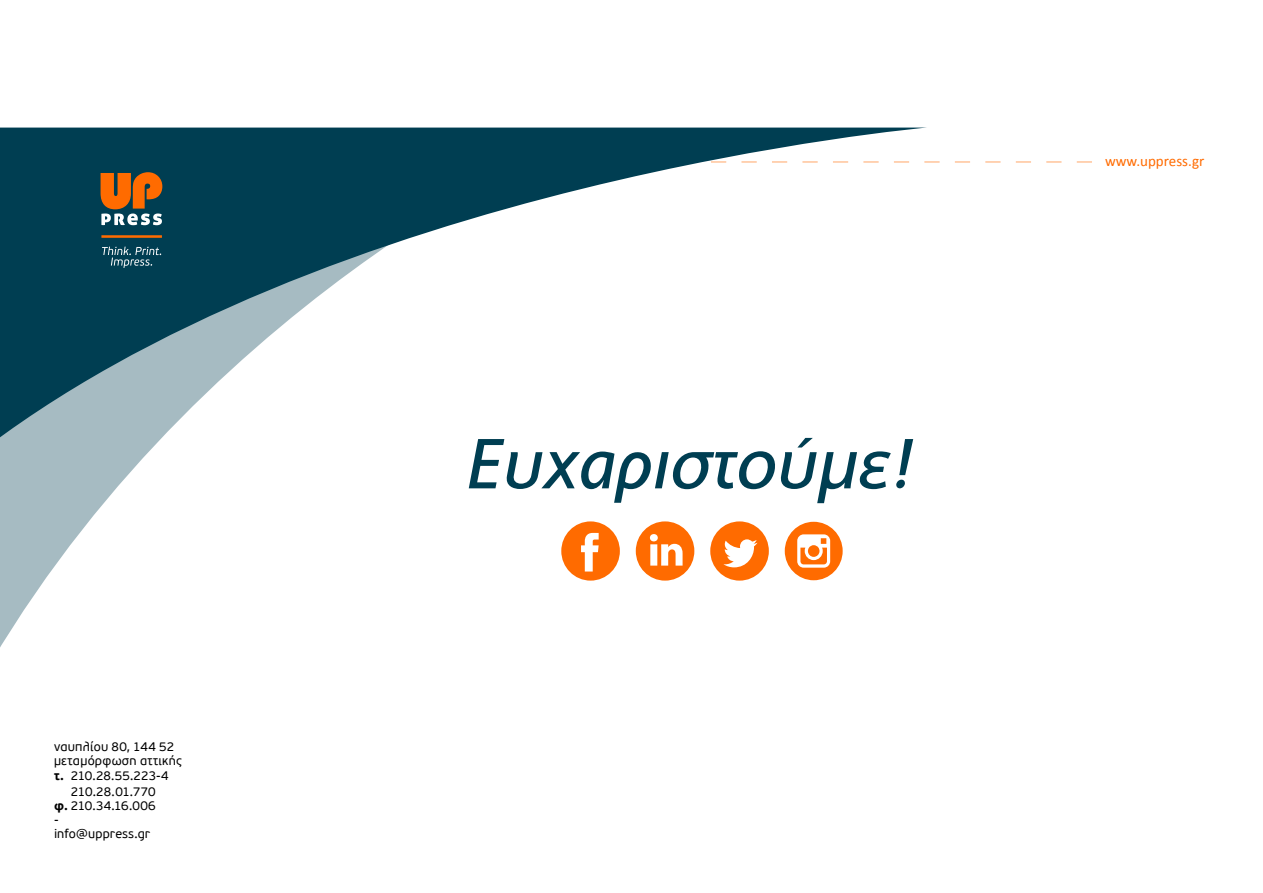
<style>
.page{position:relative;width:1263px;height:893px;background:#fff}
.page>*{position:absolute;margin:0;border:0;box-sizing:border-box;transform-origin:0 0}
.t1{font:italic 70.65px "PF Catalog";color:#003e52}
.t2{font:15px "Calibri";color:#ff6b00}
.t3{font:12.75px/14.1px "PF Beau Sans Pro";letter-spacing:.015em;color:#000}
.t4{font:12.75px "PF Beau Sans Pro";letter-spacing:-.005em;color:#000}
.t5{font:12.75px "PF Beau Sans Pro";letter-spacing:-.02em;color:#000}
.s1{font-weight:700}
</style>
<div class="page">
<svg style="left:0;top:460px;width:567px;height:187px"></svg>
<svg style="left:0;top:128px;width:927px;height:332px"></svg>
<svg style="left:711px;top:162px;width:381px;height:1px"></svg>
<svg style="left:102px;top:247px;width:59px;height:21px"></svg>
<hr style="left:101px;top:235px;width:61px;height:3px;background:#ff6b00">
<svg style="left:100px;top:172px;width:62px;height:53px;background:#a16c3d"></svg>
<div style="left:636px;top:521px;width:58px;height:60px;background:#ff6b00;border-radius:50%"></div>
<svg style="left:650px;top:534px;width:32px;height:32px"></svg>
<div style="left:561px;top:521px;width:59px;height:60px;background:#ff6b00;border-radius:50%"></div>
<svg style="left:581px;top:533px;width:18px;height:38px"></svg>
<div style="left:710px;top:521px;width:59px;height:60px;background:#ff6b00;border-radius:50%"></div>
<svg style="left:723px;top:539px;width:34px;height:28px"></svg>
<svg style="left:785px;top:522px;width:58px;height:58px"></svg>
<p class="t3" style="left:54px;top:740px;width:122px">ναυπλίου 80, 144 52</p>
<p class="t3" style="left:54px;top:754px;width:130px">μεταμόρφωση αττικής</p>
<p class="t4" style="left:54px;top:768px;width:116px"><span class="s1">τ.</span> 210.28.55.223-4</p>
<p class="t5" style="left:71px;top:784px;width:86px">210.28.01.770</p>
<p class="t3" style="left:54px;top:799px;width:103px"><span class="s1">φ.</span> 210.34.16.006 - info@uppress.gr</p>
<h1 class="t1" style="left:466px;top:423px;width:452px">Ευχαριστούμε!</h1>
<p class="t2" style="left:1105px;top:152px;width:101px">www.uppress.gr</p>
</div>
